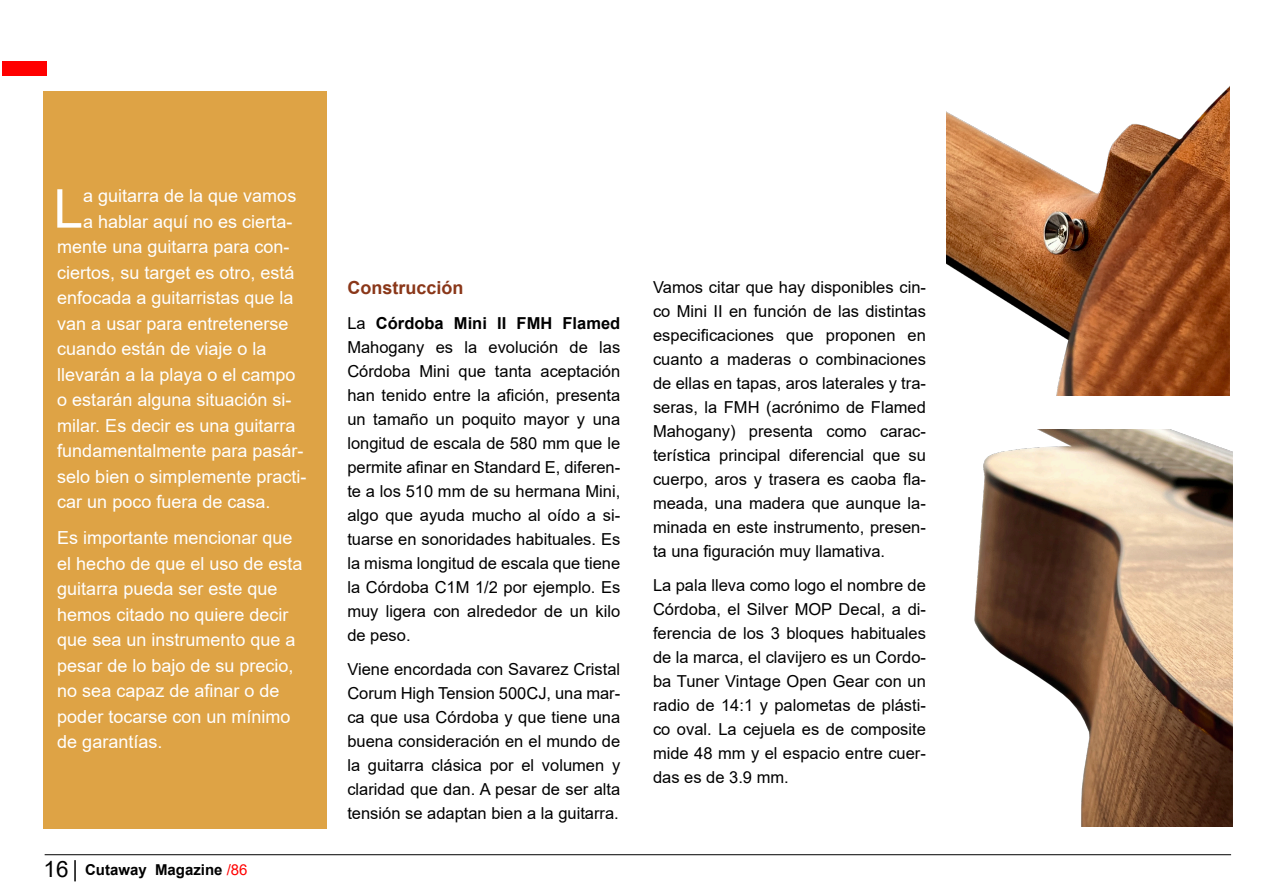
<style>
.page{position:relative;width:1263px;height:893px;background:#fff}
.page>*{position:absolute;margin:0;border:0;box-sizing:border-box;transform-origin:0 0}
.Titulares_pequeños{font:53.55px "Arial";color:#fff}
.Titulares_pequeños-2{font:18px/25.5px "Arial";color:#fff}
.Titulares_pequeños-3{font:700 18px "Arial";color:#8a3719}
.Titulares_pequeños-4{font:16.5px/24px "Arial";color:#000;text-align:justify}
.t1{font:700 15px "Arial";color:#000}
.s1{font-weight:400;font-size:22.5px}
.s2{font-weight:400;color:#f00}
.s3{font-weight:700}
</style>
<div class="page">
<hr style="left:74px;top:860px;width:2px;height:21px;background:#000">
<hr style="left:45px;top:854px;width:1186px;height:1px;background:#000">
<div style="left:2px;top:61px;width:45px;height:14px;background:#f00"></div>
<img style="left:947px;top:86px;width:283px;height:309px">
<div style="left:43px;top:91px;width:283px;height:738px;background:#dea345"></div>
<img style="left:974px;top:429px;width:258px;height:398px">
<p class="Titulares_pequeños" style="left:53px;top:172px;width:31px">L</p>
<p class="Titulares_pequeños-2" style="left:83px;top:183px;width:215px">a guitarra de la que vamos</p>
<p class="Titulares_pequeños-2" style="left:83px;top:208px;width:211px">a hablar aquí no es cierta-</p>
<p class="Titulares_pequeños-2" style="left:57px;top:234px;width:234px">mente una guitarra para con-</p>
<p class="Titulares_pequeños-2" style="left:57px;top:259px;width:239px">ciertos, su target es otro, está</p>
<p class="Titulares_pequeños-2" style="left:57px;top:285px;width:238px">enfocada a guitarristas que la</p>
<p class="Titulares_pequeños-2" style="left:57px;top:310px;width:233px">van a usar para entretenerse</p>
<p class="Titulares_pequeños-2" style="left:57px;top:336px;width:211px">cuando están de viaje o la</p>
<p class="Titulares_pequeños-2" style="left:57px;top:361px;width:240px">llevarán a la playa o el campo</p>
<p class="Titulares_pequeños-2" style="left:57px;top:387px;width:236px">o estarán alguna situación si-</p>
<p class="Titulares_pequeños-2" style="left:57px;top:412px;width:240px">milar. Es decir es una guitarra</p>
<p class="Titulares_pequeños-2" style="left:57px;top:438px;width:248px">fundamentalmente para pasár-</p>
<p class="Titulares_pequeños-2" style="left:57px;top:463px;width:251px">selo bien o simplemente practi-</p>
<p class="Titulares_pequeños-2" style="left:57px;top:489px;width:215px">car un poco fuera de casa.</p>
<p class="Titulares_pequeños-2" style="left:57px;top:525px;width:247px">Es importante mencionar que el hecho de que el uso de esta guitarra pueda ser este que hemos citado no quiere decir que sea un instrumento que a pesar de lo bajo de su precio, no sea capaz de afinar o de poder tocarse con un mínimo de garantías.</p>
<p class="t1" style="left:44px;top:859px;width:206px"><span class="s1">16</span> Cutaway Magazine <span class="s2">/86</span></p>
<p class="Titulares_pequeños-3" style="left:347px;top:275px;width:118px">Construcción</p>
<p class="Titulares_pequeños-4" style="left:347px;top:311px;width:274px">La <span class="s3">Córdoba Mini II FMH Flamed </span>Mahogany es la evolución de las Córdoba Mini que tanta aceptación han tenido entre la afición, presenta un tamaño un poquito mayor y una longitud de escala de 580 mm que le permite afinar en Standard E, diferen&shy;te a los 510 mm de su hermana Mini, algo que ayuda mucho al oído a si&shy;tuarse en sonoridades habituales. Es la misma longitud de escala que tiene la Córdoba C1M 1/2 por ejemplo. Es muy ligera con alrededor de un kilo de peso.</p>
<p class="Titulares_pequeños-4" style="left:347px;top:658px;width:274px">Viene encordada con Savarez Cristal Corum High Tension 500CJ, una mar&shy;ca que usa Córdoba y que tiene una buena consideración en el mundo de la guitarra clásica por el volumen y claridad que dan. A pesar de ser alta tensión se adaptan bien a la guitarra.</p>
<p class="Titulares_pequeños-4" style="left:653px;top:275px;width:274px">Vamos citar que hay disponibles cin&shy;co Mini II en función de las distintas especificaciones que proponen en cuanto a maderas o combinaciones de ellas en tapas, aros laterales y tra&shy;seras, la FMH (acrónimo de Flamed Mahogany) presenta como carac&shy;terística principal diferencial que su cuerpo, aros y trasera es caoba fla&shy;meada, una madera que aunque la&shy;minada en este instrumento, presen&shy;ta una figuración muy llamativa.</p>
<p class="Titulares_pequeños-4" style="left:653px;top:573px;width:274px">La pala lleva como logo el nombre de Córdoba, el Silver MOP Decal, a di&shy;ferencia de los 3 bloques habituales de la marca, el clavijero es un Cordo&shy;ba Tuner Vintage Open Gear con un radio de 14:1 y palometas de plásti&shy;co oval. La cejuela es de composite mide 48 mm y el espacio entre cuer&shy;das es de 3.9 mm.</p>
</div>
